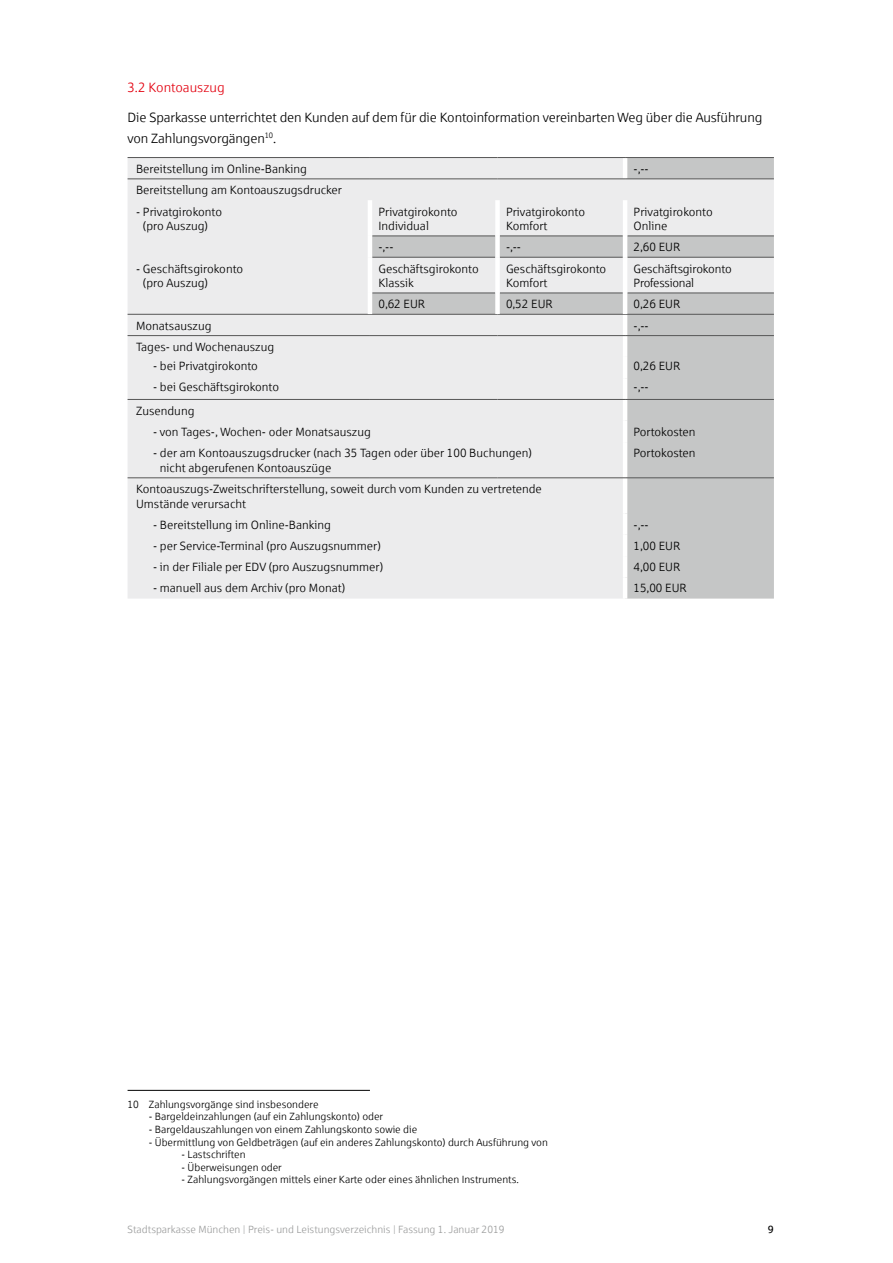
<style>
.page{position:relative;width:893px;height:1263px;background:#fff}
.page>*{position:absolute;margin:0;border:0;box-sizing:border-box;transform-origin:0 0}
.t1{font:13.5px/20.4px "Sparkasse Lt Regular 2";letter-spacing:-.01em;color:#000}
.t2{font:13.5px "Sparkasse Lt Regular 2";color:#e3000f}
.t3{font:12px/14.4px "Sparkasse Lt Regular 2";color:#000}
.t4{font:12px "Sparkasse Lt";color:#000}
.t5{font:10.5px "Sparkasse Lt Regular 2";color:#000}
.t6{font:10.5px "Sparkasse Lt";color:#9c9d9d}
.t7{font:10.5px "Sparkasse Rg";color:#000}
.s1{font-family:"Sparkasse Lt"}
</style>
<div class="page">
<hr style="left:128px;top:1090px;width:242px;height:1px;background:#000">
<div style="left:128px;top:158px;width:242px;height:441px;background:#ececed"></div>
<svg style="left:370px;top:158px;width:404px;height:441px;background:#ddddde"></svg>
<hr style="left:623px;top:158px;width:4px;height:21px;background:#fff">
<hr style="left:623px;top:314px;width:4px;height:21px;background:#fff">
<hr style="left:623px;top:336px;width:4px;height:21px;background:#fff">
<hr style="left:623px;top:357px;width:4px;height:21px;background:#fff">
<hr style="left:623px;top:378px;width:4px;height:21px;background:#fff">
<hr style="left:623px;top:400px;width:4px;height:21px;background:#fff">
<hr style="left:623px;top:421px;width:4px;height:21px;background:#fff">
<hr style="left:623px;top:442px;width:4px;height:36px;background:#fff">
<hr style="left:623px;top:478px;width:4px;height:35px;background:#fff">
<hr style="left:623px;top:513px;width:4px;height:22px;background:#fff">
<hr style="left:623px;top:535px;width:4px;height:21px;background:#fff">
<hr style="left:623px;top:556px;width:4px;height:21px;background:#fff">
<hr style="left:623px;top:577px;width:4px;height:22px;background:#fff">
<hr style="left:128px;top:157px;width:242px;height:1px;background:#565656">
<hr style="left:370px;top:157px;width:127px;height:1px;background:#565656">
<hr style="left:497px;top:157px;width:128px;height:1px;background:#565656">
<hr style="left:625px;top:157px;width:149px;height:1px;background:#565656">
<hr style="left:128px;top:179px;width:242px;height:1px;background:#565656">
<hr style="left:370px;top:179px;width:127px;height:1px;background:#565656">
<hr style="left:497px;top:179px;width:128px;height:1px;background:#565656">
<hr style="left:625px;top:179px;width:149px;height:1px;background:#565656">
<hr style="left:128px;top:314px;width:242px;height:1px;background:#565656">
<hr style="left:370px;top:314px;width:127px;height:1px;background:#565656">
<hr style="left:497px;top:314px;width:128px;height:1px;background:#565656">
<hr style="left:625px;top:314px;width:149px;height:1px;background:#565656">
<hr style="left:128px;top:335px;width:242px;height:1px;background:#565656">
<hr style="left:370px;top:335px;width:127px;height:1px;background:#565656">
<hr style="left:497px;top:335px;width:128px;height:1px;background:#565656">
<hr style="left:625px;top:335px;width:149px;height:1px;background:#565656">
<hr style="left:128px;top:399px;width:242px;height:1px;background:#565656">
<hr style="left:370px;top:399px;width:127px;height:1px;background:#565656">
<hr style="left:497px;top:399px;width:128px;height:1px;background:#565656">
<hr style="left:625px;top:399px;width:149px;height:1px;background:#565656">
<hr style="left:128px;top:478px;width:242px;height:1px;background:#565656">
<hr style="left:370px;top:478px;width:127px;height:1px;background:#565656">
<hr style="left:497px;top:478px;width:128px;height:1px;background:#565656">
<hr style="left:625px;top:478px;width:149px;height:1px;background:#565656">
<hr style="left:372px;top:236px;width:123px;height:1px;background:#565656">
<hr style="left:500px;top:236px;width:123px;height:1px;background:#565656">
<hr style="left:627px;top:236px;width:147px;height:1px;background:#565656">
<hr style="left:372px;top:257px;width:123px;height:1px;background:#565656">
<hr style="left:500px;top:257px;width:123px;height:1px;background:#565656">
<hr style="left:627px;top:257px;width:147px;height:1px;background:#565656">
<hr style="left:372px;top:293px;width:123px;height:1px;background:#565656">
<hr style="left:500px;top:293px;width:123px;height:1px;background:#565656">
<hr style="left:627px;top:293px;width:147px;height:1px;background:#565656">
<div style="left:495px;top:200px;width:5px;height:36px;background:#fff"></div>
<hr style="left:623px;top:200px;width:4px;height:36px;background:#fff">
<div style="left:495px;top:236px;width:5px;height:21px;background:#fff"></div>
<hr style="left:623px;top:236px;width:4px;height:21px;background:#fff">
<div style="left:495px;top:257px;width:5px;height:36px;background:#fff"></div>
<hr style="left:623px;top:257px;width:4px;height:36px;background:#fff">
<div style="left:495px;top:293px;width:5px;height:21px;background:#fff"></div>
<hr style="left:623px;top:293px;width:4px;height:21px;background:#fff">
<hr style="left:368px;top:200px;width:4px;height:36px;background:#fff">
<hr style="left:368px;top:236px;width:4px;height:21px;background:#fff">
<hr style="left:368px;top:257px;width:4px;height:36px;background:#fff">
<hr style="left:368px;top:293px;width:4px;height:21px;background:#fff">
<p class="t2" style="left:128px;top:79px;width:99px">3.2 Kontoauszug</p>
<p class="t1" style="left:128px;top:107px;width:636px">Die Sparkasse unterrichtet den Kunden auf dem für die Kontoinformation vereinbarten Weg über die Ausführung von Zahlungsvorgängen<sup>10</sup><span class="s1">.</span></p>
<p class="t3" style="left:136px;top:161px;width:172px">Bereitstellung im Online-Banking</p>
<p class="t3" style="left:634px;top:161px;width:17px">-,--</p>
<p class="t3" style="left:136px;top:183px;width:207px">Bereitstellung am Kontoauszugsdrucker</p>
<p class="t3" style="left:136px;top:204px;width:87px;text-align:center">- Privatgirokonto (pro Auszug)</p>
<p class="t3" style="left:378px;top:204px;width:81px">Privatgirokonto<br>Individual</p>
<p class="t3" style="left:506px;top:204px;width:81px">Privatgirokonto<br>Komfort</p>
<p class="t3" style="left:634px;top:204px;width:81px">Privatgirokonto<br>Online</p>
<p class="t3" style="left:378px;top:240px;width:17px">-,--</p>
<p class="t3" style="left:506px;top:240px;width:17px">-,--</p>
<p class="t3" style="left:634px;top:240px;width:48px">2,60 EUR</p>
<p class="t3" style="left:143px;top:261px;width:102px;text-indent:-7px">- Geschäftsgirokonto (pro Auszug)</p>
<p class="t3" style="left:378px;top:261px;width:102px">Geschäftsgirokonto<br>Klassik</p>
<p class="t3" style="left:506px;top:261px;width:102px">Geschäftsgirokonto<br>Komfort</p>
<p class="t3" style="left:634px;top:261px;width:100px">Geschäftsgirokonto<br>Professional</p>
<p class="t3" style="left:378px;top:297px;width:48px">0,62 EUR</p>
<p class="t3" style="left:506px;top:297px;width:48px">0,52 EUR</p>
<p class="t3" style="left:634px;top:297px;width:48px">0,26 EUR</p>
<p class="t3" style="left:136px;top:318px;width:77px">Monatsauszug</p>
<p class="t3" style="left:634px;top:318px;width:17px">-,--</p>
<p class="t3" style="left:136px;top:339px;width:140px">Tages- und Wochenauszug</p>
<p class="t3" style="left:153px;top:359px;width:106px">- bei Privatgirokonto</p>
<p class="t3" style="left:634px;top:359px;width:48px">0,26 EUR</p>
<p class="t3" style="left:153px;top:380px;width:127px">- bei Geschäftsgirokonto</p>
<p class="t3" style="left:634px;top:380px;width:17px">-,--</p>
<p class="t4" style="left:136px;top:403px;width:60px">Zusendung</p>
<p class="t3" style="left:153px;top:425px;width:219px">- von Tages-, Wochen- oder Monatsauszug</p>
<p class="t3" style="left:634px;top:425px;width:63px">Portokosten</p>
<p class="t3" style="left:160px;top:446px;width:374px;text-indent:-7px">- der am Kontoauszugsdrucker (nach 35 Tagen oder über 100 Buchungen) nicht abgerufenen Kontoauszüge</p>
<p class="t3" style="left:634px;top:446px;width:63px">Portokosten</p>
<p class="t3" style="left:136px;top:482px;width:407px">Kontoauszugs-Zweitschrifterstellung, soweit durch vom Kunden zu vertretende<br>Umstände verursacht</p>
<p class="t3" style="left:153px;top:517px;width:179px">- Bereitstellung im Online-Banking</p>
<p class="t3" style="left:634px;top:517px;width:17px">-,--</p>
<p class="t3" style="left:153px;top:538px;width:229px">- per Service-Terminal (pro Auszugsnummer)</p>
<p class="t3" style="left:634px;top:538px;width:48px">1,00 EUR</p>
<p class="t3" style="left:153px;top:560px;width:232px">- in der Filiale per EDV (pro Auszugsnummer)</p>
<p class="t3" style="left:634px;top:560px;width:48px">4,00 EUR</p>
<p class="t3" style="left:153px;top:581px;width:194px">- manuell aus dem Archiv (pro Monat)</p>
<p class="t3" style="left:634px;top:581px;width:55px">15,00 EUR</p>
<p class="t5" style="left:128px;top:1098px;width:193px">10 Zahlungsvorgänge sind insbesondere</p>
<p class="t5" style="left:149px;top:1110px;width:236px">- Bargeldeinzahlungen (auf ein Zahlungskonto) oder</p>
<p class="t5" style="left:149px;top:1123px;width:270px">- Bargeldauszahlungen von einem Zahlungskonto sowie die</p>
<p class="t5" style="left:149px;top:1136px;width:401px">- Übermittlung von Geldbeträgen (auf ein anderes Zahlungskonto) durch Ausführung von</p>
<p class="t5" style="left:182px;top:1148px;width:66px">- Lastschriften</p>
<p class="t5" style="left:182px;top:1161px;width:102px">- Überweisungen oder</p>
<p class="t5" style="left:182px;top:1173px;width:339px">- Zahlungsvorgängen mittels einer Karte oder eines ähnlichen Instruments.</p>
<p class="t6" style="left:128px;top:1223px;width:378px">Stadtsparkasse München | Preis- und Leistungsverzeichnis | Fassung 1. Januar 2019</p>
<p class="t7" style="left:768px;top:1222px;width:8px">9</p>
</div>
